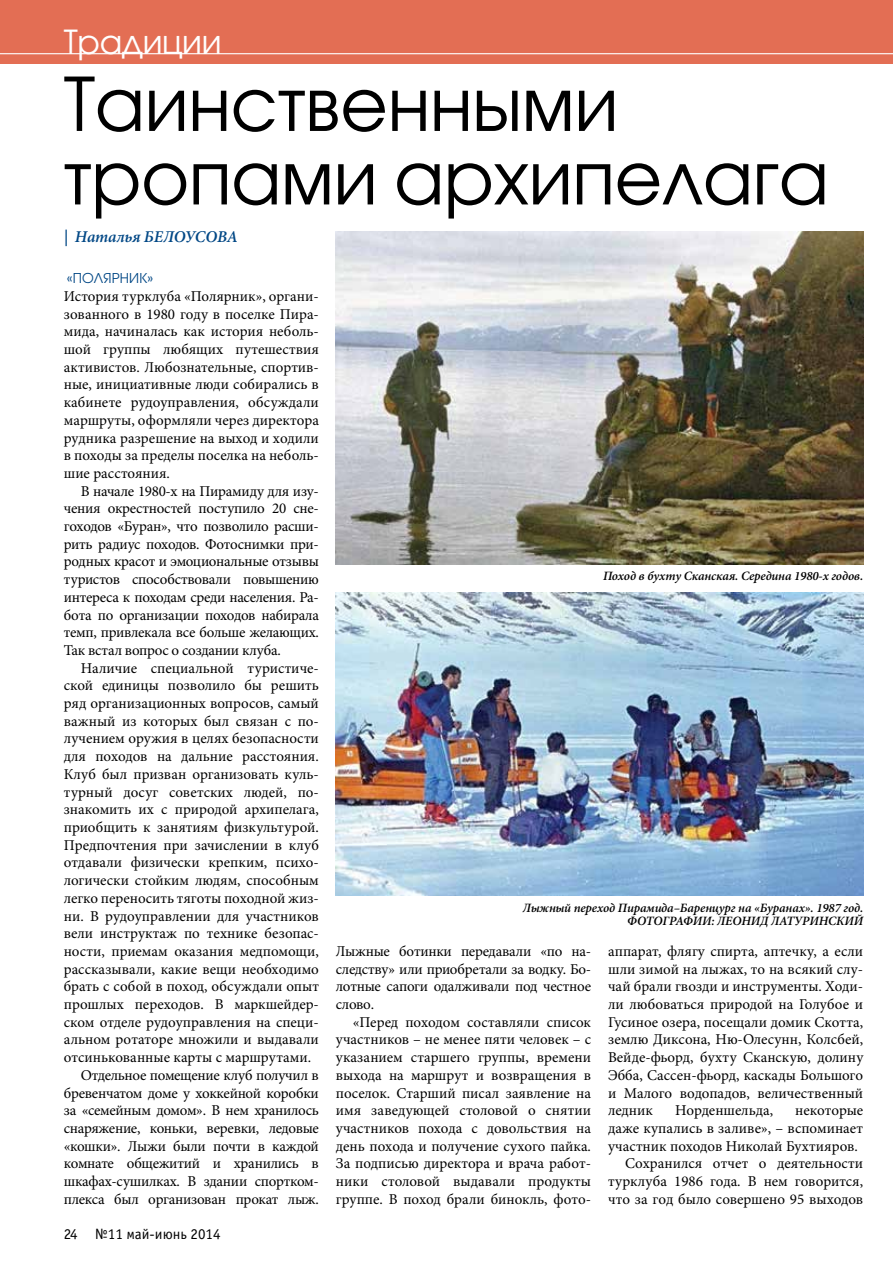
<style>
.page{position:relative;width:893px;height:1263px;background:#fff}
.page>*{position:absolute;margin:0;border:0;box-sizing:border-box;transform-origin:0 0}
.t1{font:73.5px/73.5px "Avant Garde Gothic Book ITC";letter-spacing:-.005em;color:#000}
.t2{font:33px "Avant Garde Gothic Book ITC";color:#fff}
.t3{font:italic 600 16.5px "Minion Pro";letter-spacing:-.01em;color:#004785}
.t4{font:15px/17.7px "Minion Pro";color:#000;text-align:justify}
.t5{font:15px "Minion Pro";letter-spacing:-.02em;color:#000}
.t6{font:15px "Officina Sans Book ITC";color:#000}
.t7{font:13.5px "Avant Garde Gothic Book ITC";letter-spacing:.01em;color:#004785}
.t8{font:italic 600 12.75px/13.5px "Minion Pro";letter-spacing:-.01em;color:#000;text-align:right}
</style>
<div class="page">
<div style="left:0;top:0;width:893px;height:63px;background:#e36e54"></div>
<hr style="left:0;top:53px;width:893px;height:1px;background:#fff">
<img style="left:336px;top:232px;width:527px;height:332px">
<img style="left:336px;top:592px;width:527px;height:303px">
<h2 class="t2" style="left:64px;top:22px;width:159px">Традиции</h2>
<h1 class="t1" style="left:64px;top:67px;width:767px">Таинственными тропами архипелага</h1>
<p class="t3" style="left:64px;top:225px;width:176px">| Наталья БЕЛОУСОВА</p>
<p class="t7" style="left:67px;top:270px;width:88px">«Полярник»</p>
<p class="t4" style="left:64px;top:287px;width:257px">История турклуба «Полярник», органи&shy;зованного в 1980 году в поселке Пира&shy;мида, начиналась как история неболь&shy;шой группы любящих путешествия активистов. Любознательные, спортив&shy;ные, инициативные люди собирались в кабинете рудоуправления, обсуждали маршруты, оформляли через директора рудника разрешение на выход и ходили в походы за пределы поселка на неболь&shy;шие расстояния.</p>
<p class="t4" style="left:64px;top:482px;width:257px;text-indent:17px">В начале 1980-х на Пирамиду для изу&shy;чения окрестностей поступило 20 сне&shy;гоходов «Буран», что позволило расши&shy;рить радиус походов. Фотоснимки при&shy;родных красот и эмоциональные отзывы туристов способствовали повышению интереса к походам среди населения. Ра&shy;бота по организации походов набирала темп, привлекала все больше желающих.<br>Так встал вопрос о создании клуба.</p>
<p class="t4" style="left:81px;top:659px;width:240px">Наличие специальной туристиче-</p>
<p class="t4" style="left:64px;top:677px;width:257px">ской единицы позволило бы решить</p>
<p class="t4" style="left:64px;top:694px;width:257px">ряд организационных вопросов, самый</p>
<p class="t4" style="left:64px;top:712px;width:257px">важный из которых был связан с по-</p>
<p class="t4" style="left:64px;top:730px;width:257px">лучением оружия в целях безопасности</p>
<p class="t4" style="left:64px;top:748px;width:257px">для походов на дальние расстояния.</p>
<p class="t4" style="left:64px;top:765px;width:257px">Клуб был призван организовать куль-</p>
<p class="t4" style="left:64px;top:783px;width:257px">турный досуг советских людей, по-</p>
<p class="t4" style="left:64px;top:801px;width:257px">знакомить их с природой архипелага,</p>
<p class="t4" style="left:64px;top:818px;width:257px">приобщить к занятиям физкультурой.</p>
<p class="t4" style="left:64px;top:836px;width:257px">Предпочтения при зачислении в клуб</p>
<p class="t4" style="left:64px;top:854px;width:257px">отдавали физически крепким, психо-</p>
<p class="t4" style="left:64px;top:871px;width:257px">логически стойким людям, способным</p>
<p class="t4" style="left:64px;top:889px;width:257px">легко переносить тяготы походной жиз-</p>
<p class="t4" style="left:64px;top:907px;width:257px">ни. В рудоуправлении для участников</p>
<p class="t4" style="left:64px;top:925px;width:257px">вели инструктаж по технике безопас-</p>
<p class="t4" style="left:64px;top:942px;width:257px">ности, приемам оказания медпомощи,</p>
<p class="t4" style="left:64px;top:960px;width:257px">рассказывали, какие вещи необходимо</p>
<p class="t4" style="left:64px;top:978px;width:257px">брать с собой в поход, обсуждали опыт</p>
<p class="t4" style="left:64px;top:995px;width:257px">прошлых переходов. В маркшейдер-</p>
<p class="t4" style="left:64px;top:1013px;width:257px">ском отделе рудоуправления на специ-</p>
<p class="t4" style="left:64px;top:1031px;width:257px">альном ротаторе множили и выдавали</p>
<p class="t4" style="left:64px;top:1048px;width:249px">отсинькованные карты с маршрутами.</p>
<p class="t5" style="left:81px;top:1065px;width:240px">Отдельное помещение клуб получил в</p>
<p class="t5" style="left:64px;top:1083px;width:257px">бревенчатом доме у хоккейной коробки</p>
<p class="t5" style="left:64px;top:1100px;width:257px">за «семейным домом». В нем хранилось</p>
<p class="t5" style="left:64px;top:1118px;width:257px">снаряжение, коньки, веревки, ледовые</p>
<p class="t5" style="left:64px;top:1136px;width:257px">«кошки». Лыжи были почти в каждой</p>
<p class="t5" style="left:64px;top:1153px;width:257px">комнате общежитий и хранились в</p>
<p class="t5" style="left:64px;top:1171px;width:257px">шкафах-сушилках. В здании спортком-</p>
<p class="t5" style="left:64px;top:1189px;width:257px">плекса был организован прокат лыж.</p>
<p class="t6" style="left:64px;top:1225px;width:158px">24 №11 май-июнь 2014</p>
<p class="t8" style="left:603px;top:569px;width:262px">Поход в бухту Сканская. Середина 1980-х годов.</p>
<p class="t8" style="left:523px;top:900px;width:342px">Лыжный переход Пирамида–Баренцург на «Буранах». 1987 год.<br>ФОТОГРАФИИ: ЛЕОНИД ЛАТУРИНСКИЙ</p>
<p class="t4" style="left:336px;top:942px;width:257px">Лыжные ботинки передавали «по на&shy;следству» или приобретали за водку. Бо&shy;лотные сапоги одалживали под честное слово.</p>
<p class="t4" style="left:336px;top:1013px;width:257px;text-indent:17px">«Перед походом составляли список участников – не менее пяти человек – с указанием старшего группы, времени выхода на маршрут и возвращения в поселок. Старший писал заявление на имя заведующей столовой о снятии участников похода с довольствия на день похода и получение сухого пайка.<br>За подписью директора и врача работ&shy;ники столовой выдавали продукты группе. В поход брали бинокль, фото-</p>
<p class="t4" style="left:608px;top:942px;width:257px">аппарат, флягу спирта, аптечку, а если шли зимой на лыжах, то на всякий слу&shy;чай брали гвозди и инструменты. Ходи&shy;ли любоваться природой на Голубое и Гусиное озера, посещали домик Скотта, землю Диксона, Ню-Олесунн, Колсбей, Вейде-фьорд, бухту Сканскую, долину Эбба, Сассен-фьорд, каскады Большого и Малого водопадов, величественный ледник</p>
<p class="t4" style="left:675px;top:1102px;width:99px">Норденшельда,</p>
<p class="t4" style="left:795px;top:1102px;width:69px">некоторые</p>
<p class="t4" style="left:608px;top:1119px;width:257px">даже купались в заливе», – вспоминает</p>
<p class="t4" style="left:608px;top:1137px;width:251px">участник походов Николай Бухтияров.</p>
<p class="t4" style="left:625px;top:1155px;width:240px">Сохранился отчет о деятельности</p>
<p class="t4" style="left:608px;top:1172px;width:257px">турклуба 1986 года. В нем говорится,</p>
<p class="t4" style="left:608px;top:1190px;width:257px">что за год было совершено 95 выходов</p>
</div>
